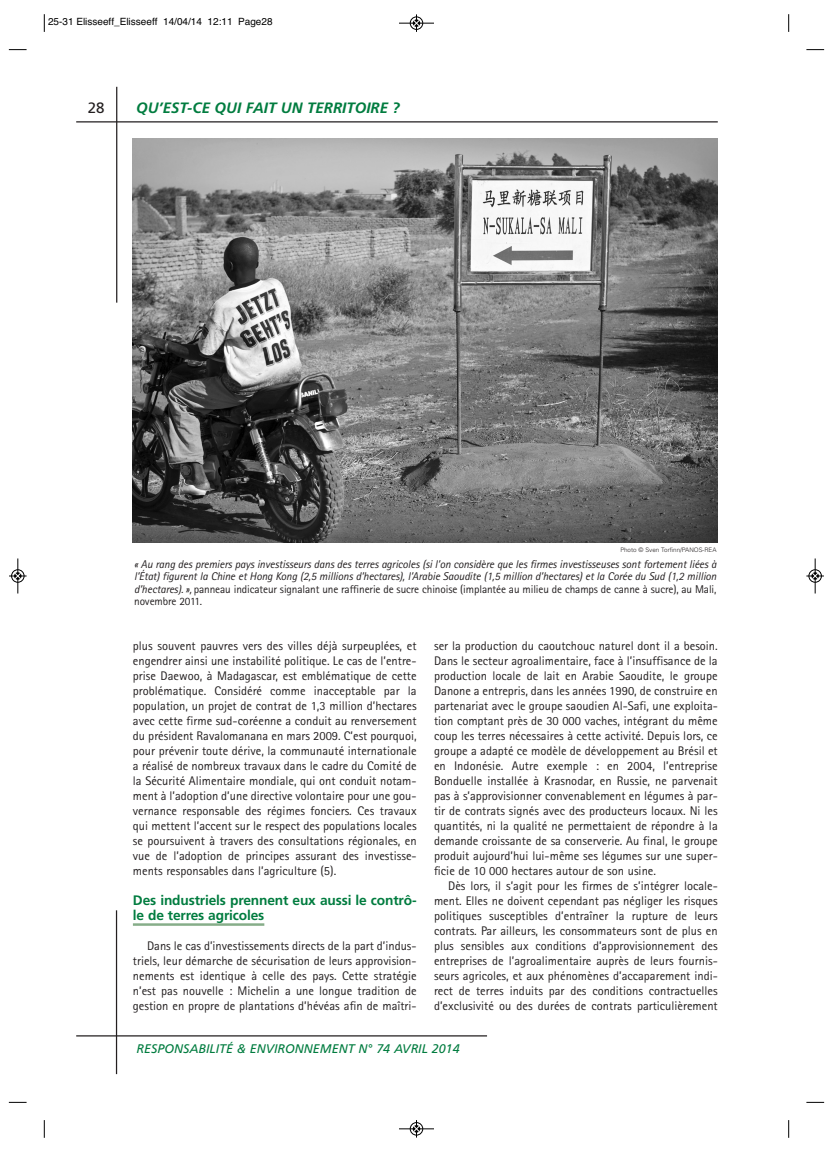
<style>
.page{position:relative;width:833px;height:1152px;background:#fff}
.page>*{position:absolute;margin:0;border:0;box-sizing:border-box;transform-origin:0 0}
.t1{font:italic 700 15px "Frutiger";color:#017c3f}
.t2{font:15px "Frutiger";color:#231f20}
.t3{font:700 13.75px/15px "Frutiger";letter-spacing:-.01em;color:#017c3f}
.t4{font:12.5px/15px "Rotis Sans Serif";color:#231f20;text-align:justify}
.t5{font:italic 12.5px "Frutiger";color:#017c3f}
.t6{font:italic 11.25px/12.5px "Rotis Sans Serif";letter-spacing:-.01em;color:#231f20;text-align:justify}
.t7{font:10px "Helvetica";color:#000}
.t8{font:300 6.25px "Univers";color:#231f20}
.s1{font-style:normal}
</style>
<div class="page">
<hr style="left:133px;top:923px;width:131px;height:2px;background:#86ad89">
<hr style="left:76px;top:121px;width:642px;height:1px;background:#231f20">
<hr style="left:116px;top:87px;width:1px;height:216px;background:#231f20">
<hr style="left:116px;top:910px;width:1px;height:164px;background:#231f20">
<hr style="left:76px;top:1035px;width:411px;height:1px;background:#231f20">
<img style="left:133px;top:138px;width:584px;height:404px">
<svg style="left:44px;top:14px;width:1px;height:18px"></svg>
<svg style="left:9px;top:49px;width:18px;height:1px"></svg>
<svg style="left:788px;top:14px;width:1px;height:18px"></svg>
<svg style="left:806px;top:49px;width:18px;height:1px"></svg>
<svg style="left:44px;top:1120px;width:1px;height:17px"></svg>
<svg style="left:9px;top:1102px;width:18px;height:1px"></svg>
<svg style="left:788px;top:1120px;width:1px;height:17px"></svg>
<svg style="left:806px;top:1102px;width:18px;height:1px"></svg>
<div style="left:410px;top:16px;width:13px;height:14px;border:1px solid #fff;border-radius:50%"></div>
<hr style="left:399px;top:23px;width:35px;height:1px;background:#000">
<div style="left:410px;top:17px;width:13px;height:13px;border:1px solid #000;border-radius:50%"></div>
<svg style="left:413px;top:14px;width:7px;height:18px"></svg>
<hr style="left:399px;top:1128px;width:35px;height:1px;background:#000">
<div style="left:410px;top:1122px;width:13px;height:13px;border:1px solid #000;border-radius:50%"></div>
<svg style="left:413px;top:1120px;width:7px;height:17px"></svg>
<hr style="left:18px;top:558px;width:1px;height:35px;background:#000">
<div style="left:11px;top:569px;width:13px;height:13px;border:1px solid #000;border-radius:50%"></div>
<svg style="left:9px;top:573px;width:18px;height:6px"></svg>
<div style="left:808px;top:569px;width:14px;height:13px;border:1px solid #fff;border-radius:50%"></div>
<hr style="left:815px;top:558px;width:1px;height:35px;background:#000">
<div style="left:808px;top:569px;width:13px;height:13px;border:1px solid #000;border-radius:50%"></div>
<svg style="left:806px;top:573px;width:18px;height:6px"></svg>
<p class="t7" style="left:48px;top:18px;width:226px">25-31 Elisseeff_Elisseeff 14/04/14 12:11 Page28</p>
<p class="t2" style="left:88px;top:102px;width:18px">28</p>
<p class="t1" style="left:136px;top:102px;width:265px">QU’EST-CE QUI FAIT UN TERRITOIRE ?</p>
<p class="t8" style="left:620px;top:547px;width:98px">Photo © Sven Torfinn/PANOS-REA</p>
<p class="t6" style="left:134px;top:559px;width:584px">« Au rang des premiers pays investisseurs dans des terres agricoles (si l’on considère que les firmes investisseuses sont fortement liées à l’État) figurent la Chine et Hong Kong (2,5 millions d’hectares), l’Arabie Saoudite (1,5 million d’hectares) et la Corée du Sud (1,2 million d’hectares). », <span class="s1">panneau indicateur signalant une raffinerie de sucre chinoise (implantée au milieu de champs de canne à sucre), au Mali, novembre 2011.</span></p>
<p class="t4" style="left:133px;top:639px;width:285px">plus souvent pauvres vers des villes déjà surpeuplées, et engendrer ainsi une instabilité politique. Le cas de l’entre&shy;prise Daewoo, à Madagascar, est emblématique de cette problématique. Considéré comme inacceptable par la population, un projet de contrat de 1,3 million d’hectares avec cette firme sud-coréenne a conduit au renversement du président Ravalomanana en mars 2009. C’est pourquoi, pour prévenir toute dérive, la communauté internationale a réalisé de nombreux travaux dans le cadre du Comité de la Sécurité Alimentaire mondiale, qui ont conduit notam&shy;ment à l’adoption d’une directive volontaire pour une gou&shy;vernance responsable des régimes fonciers. Ces travaux qui mettent l’accent sur le respect des populations locales se poursuivent à travers des consultations régionales, en vue de l’adoption de principes assurant des investisse&shy;ments responsables dans l’agriculture (5).</p>
<p class="t3" style="left:133px;top:893px;width:285px">Des industriels prennent eux aussi le contrô&shy;le de terres agricoles</p>
<p class="t4" style="left:133px;top:939px;width:285px;text-indent:14px">Dans le cas d’investissements directs de la part d’indus&shy;triels, leur démarche de sécurisation de leurs approvision&shy;nements est identique à celle des pays. Cette stratégie n’est pas nouvelle : Michelin a une longue tradition de gestion en propre de plantations d’hévéas afin de maîtri-</p>
<p class="t4" style="left:434px;top:639px;width:285px">ser la production du caoutchouc naturel dont il a besoin.<br>Dans le secteur agroalimentaire, face à l’insuffisance de la production locale de lait en Arabie Saoudite, le groupe Danone a entrepris, dans les années 1990, de construire en partenariat avec le groupe saoudien Al-Safi, une exploita&shy;tion comptant près de 30 000 vaches, intégrant du même coup les terres nécessaires à cette activité. Depuis lors, ce groupe a adapté ce modèle de développement au Brésil et en Indonésie. Autre exemple : en 2004, l’entreprise Bonduelle installée à Krasnodar, en Russie, ne parvenait pas à s’approvisionner convenablement en légumes à par&shy;tir de contrats signés avec des producteurs locaux. Ni les quantités, ni la qualité ne permettaient de répondre à la demande croissante de sa conserverie. Au final, le groupe produit aujourd’hui lui-même ses légumes sur une super&shy;ficie de 10 000 hectares autour de son usine.</p>
<p class="t4" style="left:434px;top:879px;width:285px;text-indent:14px">Dès lors, il s’agit pour les firmes de s’intégrer locale&shy;ment. Elles ne doivent cependant pas négliger les risques politiques susceptibles d’entraîner la rupture de leurs contrats. Par ailleurs, les consommateurs sont de plus en plus sensibles aux conditions d’approvisionnement des entreprises de l’agroalimentaire auprès de leurs fournis&shy;seurs agricoles, et aux phénomènes d’accaparement indi&shy;rect de terres induits par des conditions contractuelles d’exclusivité ou des durées de contrats particulièrement</p>
<p class="t5" style="left:136px;top:1043px;width:325px">RESPONSABILITÉ &amp; ENVIRONNEMENT N° 74 AVRIL 2014</p>
</div>
